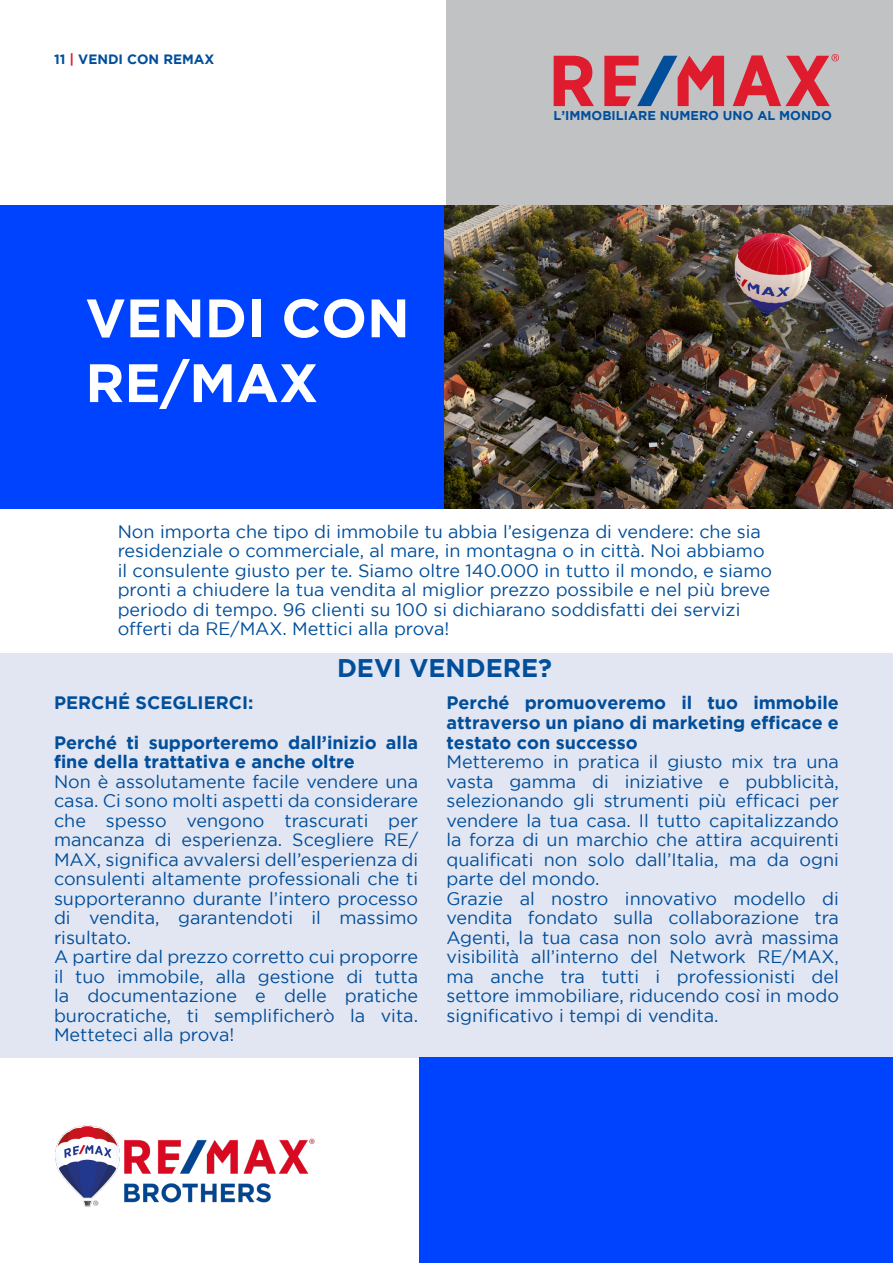
<style>
.page{position:relative;width:893px;height:1263px;background:#fff}
.page>*{position:absolute;margin:0;border:0;box-sizing:border-box;transform-origin:0 0}
.t1{font:700 54px "Gotham";color:#fff}
.t2{font:700 25.5px "Gotham";color:#014e9b}
.t3{font:18px/19.5px "Gotham";color:#014e9b;text-align:justify}
.t4{font:700 18px/19.5px "Gotham";color:#014e9b}
.t5{font:700 13.5px "Gotham";color:#014e9b}
.t6{font:700 12.75px "Gotham";color:#014e9b}
.s1{color:#df1c2d}
</style>
<div class="page">
<div style="left:446px;top:0;width:447px;height:205px;background:#c1c2c4"></div>
<hr style="left:892px;top:0;width:1px;height:205px;background:#0043ff">
<div style="left:0;top:653px;width:893px;height:405px;background:#e2e6f2"></div>
<img style="left:55px;top:1125px;width:260px;height:82px">
<div style="left:420px;top:1058px;width:473px;height:205px;background:#0043ff"></div>
<div style="left:0;top:205px;width:445px;height:304px;background:#0043ff"></div>
<img style="left:445px;top:205px;width:448px;height:304px">
<svg style="left:554px;top:54px;width:285px;height:52px"></svg>
<p class="t5" style="left:54px;top:51px;width:162px">11 <span class="s1">|</span> VENDI CON REMAX</p>
<p class="t1" style="left:85px;top:287px;width:326px">VENDI CON</p>
<p class="t1" style="left:85px;top:352px;width:234px">RE/MAX</p>
<p class="t6" style="left:554px;top:108px;width:280px">L’IMMOBILIARE NUMERO UNO AL MONDO</p>
<p class="t3" style="left:118px;top:521px;width:656px;text-align:left">Non importa che tipo di immobile tu abbia l’esigenza di vendere: che sia residenziale o commerciale, al mare, in montagna o in città. Noi abbiamo il consulente giusto per te. Siamo oltre 140.000 in tutto il mondo, e siamo pronti a chiudere la tua vendita al miglior prezzo possibile e nel più breve periodo di tempo. 96 clienti su 100 si dichiarano soddisfatti dei servizi offerti da RE/MAX. Mettici alla prova!</p>
<p class="t2" style="left:337px;top:654px;width:217px">DEVI VENDERE?</p>
<p class="t4" style="left:54px;top:693px;width:201px">PERCHÉ SCEGLIERCI:</p>
<p class="t4" style="left:54px;top:732px;width:366px">Perché ti supporteremo dall’inizio alla fine della trattativa e anche oltre</p>
<p class="t3" style="left:54px;top:771px;width:366px">Non è assolutamente facile vendere una casa. Ci sono molti aspetti da considerare che spesso vengono trascurati per mancanza di esperienza. Scegliere RE/ MAX, significa avvalersi dell’esperienza di consulenti altamente professionali che ti supporteranno durante l’intero processo di vendita, garantendoti il massimo risultato.</p>
<p class="t3" style="left:54px;top:947px;width:366px">A partire dal prezzo corretto cui proporre il tuo immobile, alla gestione di tutta la documentazione e delle pratiche burocratiche, ti semplificherò la vita.<br>Metteteci alla prova!</p>
<p class="t4" style="left:446px;top:693px;width:394px;text-align:justify">Perché promuoveremo il tuo immobile attraverso un piano di marketing efficace e testato con successo</p>
<p class="t3" style="left:446px;top:752px;width:394px">Metteremo in pratica il giusto mix tra una vasta gamma di iniziative e pubblicità, selezionando gli strumenti più efficaci per vendere la tua casa. Il tutto capitalizzando la forza di un marchio che attira acquirenti qualificati non solo dall’Italia, ma da ogni parte del mondo.</p>
<p class="t3" style="left:446px;top:888px;width:394px">Grazie al nostro innovativo modello di vendita fondato sulla collaborazione tra Agenti, la tua casa non solo avrà massima visibilità all’interno del Network RE/MAX, ma anche tra tutti i professionisti del settore immobiliare, riducendo così in modo significativo i tempi di vendita.</p>
</div>
